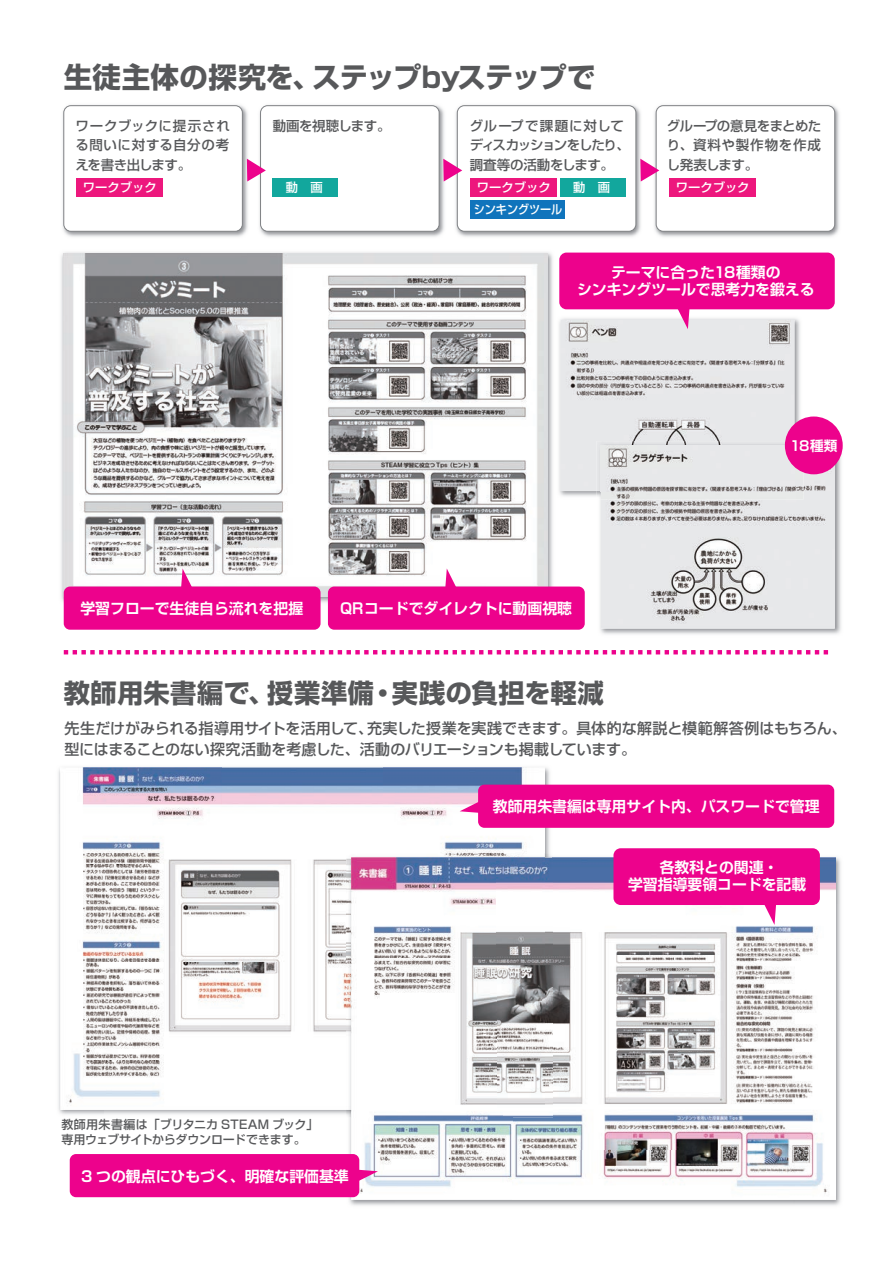
<style>
.page{position:relative;width:893px;height:1263px;background:#fff}
.page>*{position:absolute;margin:0;border:0;box-sizing:border-box;transform-origin:0 0}
.t1{font:700 28.5px "P Shin Go Pr 6 N";letter-spacing:-.045em;color:#57585a}
.t2{font:700 28.5px "P Shin Go Pr 6 N";letter-spacing:.015em;color:#57585a}
.t3{font:700 26.25px "P Shin Go Pr 6 N";letter-spacing:.02em;color:#57585a}
.t4{font:500 15px/21px "P Shin Go Pr 6 N";letter-spacing:-.01em;color:#57585a}
.t5{font:700 14.85px/17px "P Shin Go Pr 6 N De";color:#fff;text-align:center}
.t6{font:700 13.65px "P Shin Go Pr 6 N De";color:#fff}
.t7{font:500 13.5px/19.5px "P Shin Go Pr 6 N";letter-spacing:-.01em;color:#57585a;text-align:justify}
.t8{font:500 13.5px/19.5px "P Shin Go Pr 6 N";letter-spacing:-.09em;color:#57585a}
.t9{font:500 13.5px "P Shin Go Pr 6 N";letter-spacing:.07em;color:#57585a}
.t10{font:500 13.5px "P Shin Go Pr 6 N";letter-spacing:-.035em;color:#57585a}
.t11{font:500 12.3px "P Shin Go Pr 6 N";color:#fff}
.t12{font:500 12.3px "P Shin Go Pr 6 N";color:#fff;scale:.9 1}
.t13{font:500 12px/15px "P Shin Go Pr 6 N";letter-spacing:-.01em;color:#57585a}
</style>
<div class="page">
<img style="left:559px;top:318px;width:241px;height:178px">
<img style="left:561px;top:320px;width:233px;height:171px">
<svg style="left:64px;top:650px;width:765px;height:4px"></svg>
<img style="left:61px;top:252px;width:492px;height:48px">
<img style="left:61px;top:300px;width:3px;height:306px">
<img style="left:548px;top:300px;width:5px;height:286px">
<img style="left:64px;top:254px;width:484px;height:342px">
<img style="left:58px;top:814px;width:46px;height:301px">
<img style="left:545px;top:828px;width:5px;height:26px">
<img style="left:60px;top:767px;width:323px;height:98px">
<img style="left:383px;top:767px;width:162px;height:87px">
<img style="left:60px;top:865px;width:286px;height:244px">
<img style="left:600px;top:450px;width:243px;height:184px">
<img style="left:597px;top:441px;width:188px;height:50px">
<img style="left:601px;top:466px;width:234px;height:162px">
<img style="left:601px;top:466px;width:203px;height:33px">
<img style="left:601px;top:446px;width:193px;height:45px">
<div style="left:785px;top:416px;width:58px;height:58px;background:#ed028c;border-radius:50%"></div>
<div style="left:64px;top:586px;width:257px;height:44px;background:#ed028c;border-radius:6px"></div>
<svg style="left:181px;top:568px;width:13px;height:19px"></svg>
<div style="left:328px;top:586px;width:257px;height:44px;background:#ed028c;border-radius:6px"></div>
<svg style="left:445px;top:568px;width:13px;height:19px"></svg>
<div style="left:559px;top:253px;width:276px;height:56px;background:#ed028c;border-radius:7px"></div>
<svg style="left:677px;top:309px;width:13px;height:20px"></svg>
<img style="left:836px;top:857px;width:5px;height:47px">
<img style="left:795px;top:904px;width:46px;height:302px">
<img style="left:346px;top:1118px;width:49px;height:88px">
<img style="left:346px;top:854px;width:199px;height:51px">
<img style="left:346px;top:905px;width:5px;height:204px">
<img style="left:553px;top:857px;width:283px;height:196px">
<img style="left:513px;top:1053px;width:323px;height:146px">
<img style="left:351px;top:1118px;width:162px;height:81px">
<img style="left:503px;top:857px;width:50px;height:261px">
<img style="left:351px;top:1110px;width:152px;height:8px">
<img style="left:351px;top:857px;width:194px;height:252px">
<div style="left:70px;top:1154px;width:289px;height:43px;background:#ed028c;border-radius:6px"></div>
<svg style="left:359px;top:1169px;width:19px;height:13px"></svg>
<div style="left:478px;top:785px;width:356px;height:43px;background:#ed028c;border-radius:6px"></div>
<svg style="left:460px;top:800px;width:19px;height:13px"></svg>
<div style="left:613px;top:848px;width:207px;height:57px;background:#ed028c;border-radius:7px"></div>
<svg style="left:763px;top:905px;width:13px;height:20px"></svg>
<img style="left:62px;top:105px;width:186px;height:132px">
<div style="left:64px;top:106px;width:178px;height:125px;background:#fff;border-radius:7px"></div>
<div style="left:64px;top:105px;width:179px;height:126px;border:1px solid #808285;border-radius:7px"></div>
<img style="left:654px;top:105px;width:186px;height:132px">
<div style="left:656px;top:106px;width:179px;height:125px;background:#fff;border-radius:7px"></div>
<div style="left:656px;top:105px;width:179px;height:126px;border:1px solid #808285;border-radius:7px"></div>
<img style="left:455px;top:105px;width:186px;height:132px">
<div style="left:457px;top:106px;width:179px;height:125px;background:#fff;border-radius:7px"></div>
<div style="left:457px;top:105px;width:179px;height:126px;border:1px solid #808285;border-radius:7px"></div>
<img style="left:259px;top:105px;width:186px;height:132px">
<div style="left:261px;top:106px;width:178px;height:125px;background:#fff;border-radius:7px"></div>
<div style="left:260px;top:105px;width:179px;height:126px;border:1px solid #808285;border-radius:7px"></div>
<div style="left:273px;top:178px;width:65px;height:19px;background:#12a79d"></div>
<div style="left:560px;top:178px;width:65px;height:19px;background:#12a79d"></div>
<div style="left:470px;top:178px;width:86px;height:19px;background:#ed177d"></div>
<div style="left:669px;top:178px;width:86px;height:19px;background:#ed177d"></div>
<div style="left:76px;top:178px;width:86px;height:19px;background:#ed177d"></div>
<div style="left:470px;top:200px;width:95px;height:18px;background:#1074bc"></div>
<svg style="left:247px;top:159px;width:19px;height:23px"></svg>
<svg style="left:443px;top:159px;width:19px;height:23px"></svg>
<svg style="left:640px;top:159px;width:19px;height:23px"></svg>
<h1 class="t2" style="left:64px;top:55px;width:258px">生徒主体の探究を、</h1>
<h1 class="t1" style="left:312px;top:55px;width:285px">ステップbyステップで</h1>
<p class="t7" style="left:76px;top:115px;width:156px">ワークブックに提示される問いに対する自分の考えを書き出します。</p>
<p class="t9" style="left:470px;top:115px;width:156px">グループで課題に対して</p>
<p class="t10" style="left:273px;top:115px;width:119px">動画を視聴します。</p>
<p class="t8" style="left:470px;top:135px;width:162px">ディスカッションをしたり、調査等の活動をします。</p>
<p class="t11" style="left:83px;top:178px;width:75px">ワークブック</p>
<p class="t11" style="left:286px;top:178px;width:38px">動　画</p>
<p class="t11" style="left:477px;top:178px;width:75px">ワークブック</p>
<p class="t12" style="left:474px;top:199px;width:100px">シンキングツール</p>
<p class="t11" style="left:573px;top:178px;width:38px">動　画</p>
<p class="t7" style="left:667px;top:115px;width:156px">グループの意見をまとめたり、資料や製作物を作成し発表します。</p>
<p class="t11" style="left:676px;top:178px;width:75px">ワークブック</p>
<p class="t5" style="left:577px;top:263px;width:239px">テーマに合った18種類の<br>シンキングツールで思考力を鍛える</p>
<p class="t5" style="left:80px;top:599px;width:224px">学習フローで生徒自ら流れを把握</p>
<p class="t5" style="left:340px;top:599px;width:234px">QRコードでダイレクトに動画視聴</p>
<h2 class="t3" style="left:64px;top:672px;width:212px">教師用朱書編で、</h2>
<h2 class="t3" style="left:392px;top:672px;width:213px">実践の負担を軽減</h2>
<h2 class="t3" style="left:267px;top:672px;width:108px">授業準備</h2>
<h2 class="t3" style="left:370px;top:672px;width:28px">・</h2>
<p class="t6" style="left:790px;top:435px;width:49px">18種類</p>
<p class="t4" style="left:367px;top:717px;width:481px">充実した授業を実践できます。具体的な解説と模範解答例はもちろん、</p>
<p class="t4" style="left:65px;top:717px;width:573px">先生だけがみられる指導用サイトを活用して、<br>型にはまることのない探究活動を考慮した、活動のバリエーションも掲載しています。</p>
<p class="t5" style="left:493px;top:797px;width:328px">教師用朱書編は専用サイト内、パスワードで管理</p>
<p class="t13" style="left:62px;top:1116px;width:259px">教師用朱書編は「ブリタニカ STEAM ブック「専用ウェブサイトからダウンロードできます。</p>
<p class="t5" style="left:81px;top:1167px;width:269px">3 つの観点にひもづく、明確な評価基準</p>
<p class="t5" style="left:628px;top:858px;width:180px">各教科との関連・<br>学習指導要領コードを記載</p>
</div>
